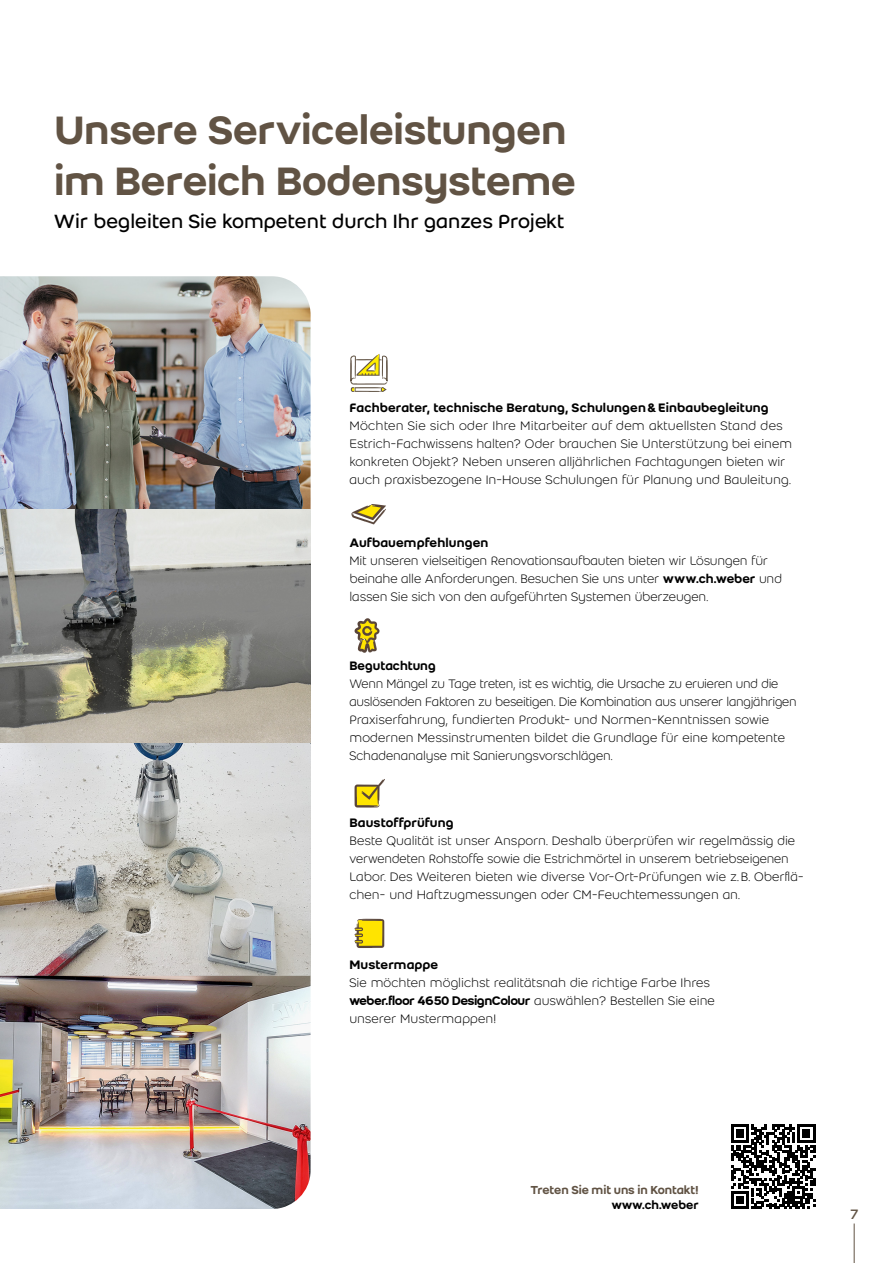
<style>
.page{position:relative;width:893px;height:1263px;background:#fff}
.page>*{position:absolute;margin:0;border:0;box-sizing:border-box;transform-origin:0 0}
.t1{font:500 43.5px/51px "Weber";letter-spacing:-.01em;color:#615344}
.t2{font:21px "Weber";color:#000}
.t3{font:15px "Weber";color:#615344}
.t4{font:300 13.5px/18px "Weber";letter-spacing:-.01em;color:#000}
.t5{font:500 13.5px "Weber";letter-spacing:.005em;color:#000}
.t6{font:13.5px "Weber Name";letter-spacing:.01em;color:#000}
.t7{font:500 12.75px "Weber";letter-spacing:-.005em;color:#615344}
.t8{font:500 12.75px "Weber";letter-spacing:-.015em;color:#000}
.s1{font-weight:500}
.s2{font-family:"Weber";font-weight:300}
</style>
<div class="page">
<hr style="left:854px;top:1223px;width:1px;height:40px;background:#615344">
<svg style="left:350px;top:354px;width:37px;height:38px"></svg>
<svg style="left:351px;top:504px;width:35px;height:21px"></svg>
<svg style="left:355px;top:618px;width:25px;height:35px"></svg>
<svg style="left:355px;top:779px;width:30px;height:28px"></svg>
<img style="left:0;top:276px;width:311px;height:933px">
<svg style="left:731px;top:1124px;width:84px;height:85px"></svg>
<svg style="left:354px;top:918px;width:30px;height:30px"></svg>
<h1 class="t1" style="left:54px;top:104px;width:524px">Unsere Serviceleistungen im Bereich Bodensysteme</h1>
<h2 class="t2" style="left:54px;top:207px;width:512px">Wir begleiten Sie kompetent durch Ihr ganzes Projekt</h2>
<p class="t5" style="left:349px;top:397px;width:421px">Fachberater, technische Beratung, Schulungen &amp; Einbaubegleitung</p>
<p class="t4" style="left:349px;top:416px;width:444px">Möchten Sie sich oder Ihre Mitarbeiter auf dem aktuellsten Stand des Estrich-Fachwissens halten? Oder brauchen Sie Unterstützung bei einem konkreten Objekt? Neben unseren alljährlichen Fachtagungen bieten wir auch praxisbezogene In-House Schulungen für Planung und Bauleitung.</p>
<p class="t5" style="left:349px;top:533px;width:141px">Aufbauempfehlungen</p>
<p class="t4" style="left:349px;top:552px;width:434px">Mit unseren vielseitigen Renovationsaufbauten bieten wir Lösungen für beinahe alle Anforderungen. Besuchen Sie uns unter <span class="s1">www.ch.weber</span> und lassen Sie sich von den aufgeführten Systemen überzeugen.</p>
<p class="t5" style="left:349px;top:655px;width:88px">Begutachtung</p>
<p class="t4" style="left:349px;top:674px;width:449px">Wenn Mängel zu Tage treten, ist es wichtig, die Ursache zu eruieren und die auslösenden Faktoren zu beseitigen. Die Kombination aus unserer langjährigen Praxiserfahrung, fundierten Produkt- und Normen-Kenntnissen sowie modernen Messinstrumenten bildet die Grundlage für eine kompetente Schadenanalyse mit Sanierungsvorschlägen.</p>
<p class="t5" style="left:349px;top:813px;width:106px">Baustoffprüfung</p>
<p class="t4" style="left:349px;top:832px;width:456px">Beste Qualität ist unser Ansporn. Deshalb überprüfen wir regelmässig die verwendeten Rohstoffe sowie die Estrichmörtel in unserem betriebseigenen Labor. Des Weiteren bieten wie diverse Vor-Ort-Prüfungen wie z. B. Oberflä&shy;chen- und Haftzugmessungen oder CM-Feuchtemessungen an.</p>
<p class="t5" style="left:349px;top:955px;width:90px">Mustermappe</p>
<p class="t4" style="left:349px;top:973px;width:362px">Sie möchten möglichst realitätsnah die richtige Farbe Ihres</p>
<p class="t6" style="left:349px;top:990px;width:367px">weber.floor 4650 DesignColour <span class="s2">auswählen? Bestellen Sie eine</span></p>
<p class="t4" style="left:349px;top:1009px;width:148px">unserer Mustermappen!</p>
<p class="t7" style="left:530px;top:1180px;width:170px">Treten Sie mit uns in Kontakt!</p>
<p class="t8" style="left:611px;top:1195px;width:89px">www.ch.weber</p>
<p class="t3" style="left:850px;top:1204px;width:9px">7</p>
</div>
